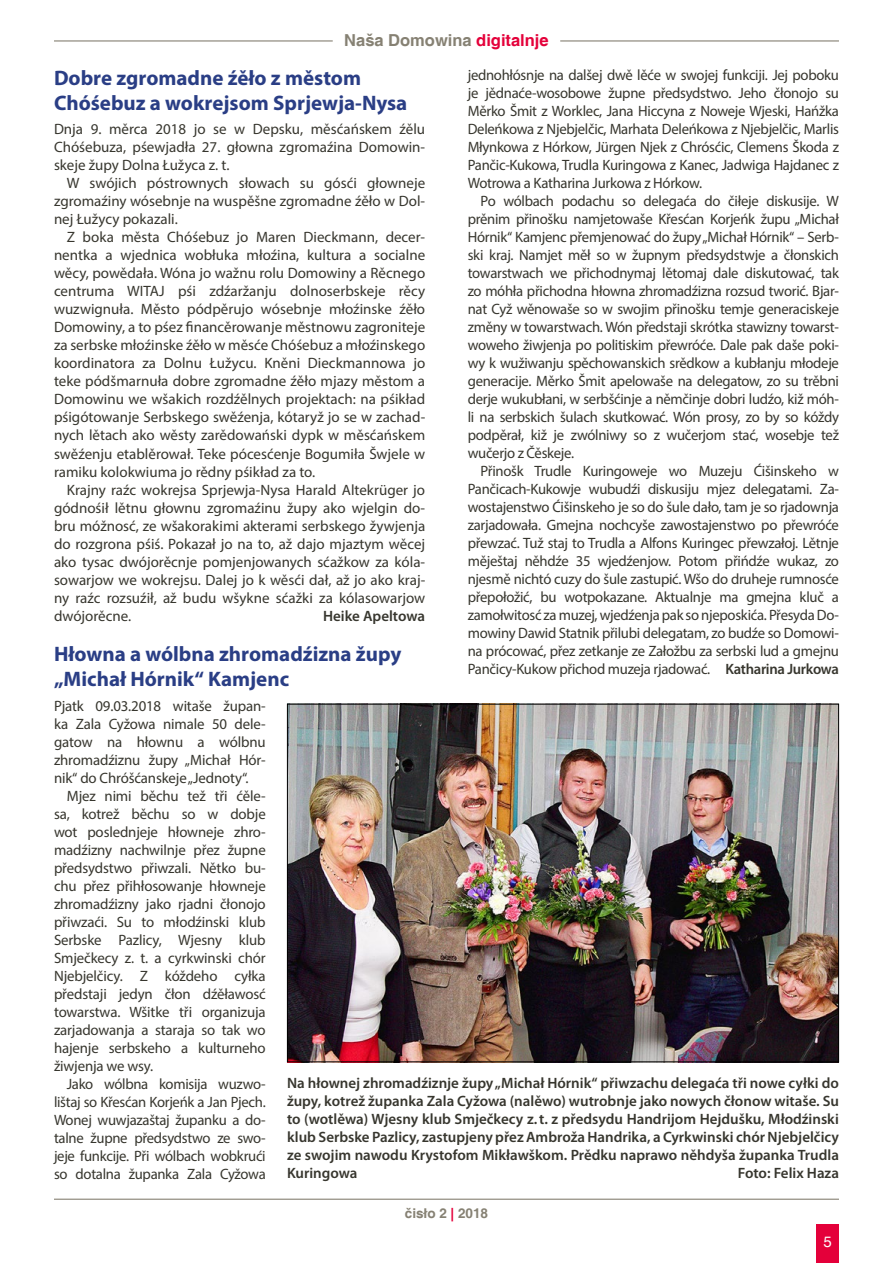
<style>
.page{position:relative;width:893px;height:1263px;background:#fff}
.page>*{position:absolute;margin:0;border:0;box-sizing:border-box;transform-origin:0 0}
.t1{font:700 21px/25.2px "Myriad Pro";color:#2a3e85}
.t2{font:700 16.5px "Helvetica";color:#868173}
.t3{font:15px/18px "Myriad Pro";letter-spacing:-.01em;color:#37362e;text-align:justify}
.t4{font:600 15px/18px "Myriad Pro";color:#37362e;text-align:justify}
.t5{font:15px "Helvetica";color:#fff}
.t6{font:700 13.5px "Helvetica";color:#868173}
.s1{color:#e4003a}
.s2{font-weight:600}
</style>
<div class="page">
<hr style="left:54px;top:1198px;width:785px;height:2px;background:#868173">
<div style="left:816px;top:1224px;width:23px;height:39px;background:#e4003a"></div>
<hr style="left:54px;top:40px;width:279px;height:2px;background:#868173">
<hr style="left:560px;top:40px;width:279px;height:2px;background:#868173">
<img style="left:289px;top:706px;width:548px;height:354px">
<p class="t2" style="left:344px;top:30px;width:206px">Naša Domowina <span class="s1">digitalnje</span></p>
<p class="t3" style="left:468px;top:66px;width:373px">jednohłósnje na dalšej dwě lěće w swojej funkciji. Jej poboku je jědnaće-wosobowe župne předsydstwo. Jeho čłonojo su Měrko Šmit z Worklec, Jana Hiccyna z Noweje Wjeski, Hańžka Deleńkowa z Njebjelčic, Marhata Deleńkowa z Njebjelčic, Marlis Młynkowa z Hórkow, Jürgen Njek z Chrósćic, Clemens Škoda z Pančic-Kukowa, Trudla Kuringowa z Kanec, Jadwiga Hajdanec z Wotrowa a Katharina Jurkowa z Hórkow.</p>
<p class="t3" style="left:468px;top:192px;width:373px;text-indent:13px">Po wólbach podachu so delegaća do čiłeje diskusije. W prěnim přinošku namjetowaše Křesćan Korjeńk župu „Michał Hórnik“ Kamjenc přemjenować do župy „Michał Hórnik“ – Serb&shy;ski kraj. Namjet měł so w župnym předsydstwje a čłonskich towarstwach we přichodnymaj lětomaj dale diskutować, tak zo móhła přichodna hłowna zhromadźizna rozsud tworić. Bjar&shy;nat Cyž wěnowaše so w swojim přinošku temje generaciskeje změny w towarstwach. Wón předstaji skrótka stawizny towarst&shy;woweho žiwjenja po politiskim přewróće. Dale pak daše poki&shy;wy k wužiwanju spěchowanskich srědkow a kubłanju młodeje generacije. Měrko Šmit apelowaše na delegatow, zo su trěbni derje wukubłani, w serbšćinje a němčinje dobri ludźo, kiž móh&shy;li na serbskich šulach skutkować. Wón prosy, zo by so kóždy podpěrał, kiž je zwólniwy so z wučerjom stać, wosebje tež wučerjo z Čěskeje.</p>
<p class="t3" style="left:468px;top:462px;width:373px;text-indent:13px">Přinošk Trudle Kuringoweje wo Muzeju Ćišinskeho w Pančicach-Kukowje wubudźi diskusiju mjez delegatami. Za&shy;wostajenstwo Ćišinskeho je so do šule dało, tam je so rjadownja zarjadowała. Gmejna nochcyše zawostajenstwo po přewróće přewzać. Tuž staj to Trudla a Alfons Kuringec přewzałoj. Lětnje měještaj něhdźe 35 wjedźenjow. Potom přińdźe wukaz, zo njesmě nichtó cuzy do šule zastupić. Wšo do druheje rumnosće přepołožić, bu wotpokazane. Aktualnje ma gmejna kluč a zamołwitosć za muzej, wjedźenja pak so njeposkića. Přesyda Do&shy;mowiny Dawid Statnik přilubi delegatam, zo budźe so Domowi&shy;na prócować, přez zetkanje ze Załožbu za serbski lud a gmejnu Pančicy-Kukow přichod muzeja rjadować. <span class="s2">Katharina Jurkowa</span></p>
<h1 class="t1" style="left:54px;top:64px;width:355px">Dobre zgromadne źěło z městom<br>Chóśebuz a wokrejsom Sprjewja-Nysa</h1>
<p class="t3" style="left:54px;top:120px;width:373px">Dnja 9. měrca 2018 jo se w Depsku, měsćańskem źělu Chóśebuza, pśewjadła 27. głowna zgromaźina Domowin&shy;skeje župy Dolna Łužyca z. t.</p>
<p class="t3" style="left:54px;top:174px;width:373px;text-indent:13px">W swójich póstrownych słowach su gósći głowneje zgromaźiny wósebnje na wuspěšne zgromadne źěło w Dol&shy;nej Łužycy pokazali.</p>
<p class="t3" style="left:54px;top:228px;width:373px;text-indent:13px">Z boka města Chóśebuz jo Maren Dieckmann, decer&shy;nentka a wjednica wobłuka młoźina, kultura a socialne wěcy, powědała. Wóna jo wažnu rolu Domowiny a Rěcnego centruma WITAJ pśi zdźaržanju dolnoserbskeje rěcy wuzwignuła. Město pódpěrujo wósebnje młoźinske źěło Domowiny, a to pśez financěrowanje městnowu zagroniteje za serbske młoźinske źěło w měsće Chóśebuz a młoźinskego koordinatora za Dolnu Łužycu. Kněni Dieckmannowa jo teke pódšmarnuła dobre zgromadne źěło mjazy městom a Domowinu we wšakich rozdźělnych projektach: na pśikład pśigótowanje Serbskego swěźenja, kótaryž jo se w zachad&shy;nych lětach ako wěsty zarědowański dypk w měsćańskem swěźenju etablěrował. Teke pócesćenje Bogumiła Šwjele w ramiku kolokwiuma jo rědny pśikład za to.</p>
<p class="t3" style="left:54px;top:480px;width:373px;text-indent:13px">Krajny raźc wokrejsa Sprjewja-Nysa Harald Altekrüger jo gódnośił lětnu głownu zgromaźinu župy ako wjelgin do&shy;bru móžnosć, ze wšakorakimi akterami serbskego žywjenja do rozgrona pśiś. Pokazał jo na to, až dajo mjaztym wěcej ako tysac dwójorěcnje pomjenjowanych sćažkow za kóla&shy;sowarjow we wokrejsu. Dalej jo k wěsći dał, až jo ako kraj&shy;ny raźc rozsuźił, až budu wšykne sćažki za kólasowarjow dwójorěcne.</p>
<p class="t4" style="left:323px;top:607px;width:104px">Heike Apeltowa</p>
<h1 class="t1" style="left:54px;top:640px;width:349px">Hłowna a wólbna zhromadźizna župy „Michał Hórnik“ Kamjenc</h1>
<p class="t3" style="left:54px;top:696px;width:213px">Pjatk 09.03.2018 witaše župan&shy;ka Zala Cyžowa nimale 50 dele&shy;gatow na hłownu a wólbnu zhromadźiznu župy „Michał Hór&shy;nik“ do Chróšćanskeje „Jednoty“.</p>
<p class="t3" style="left:54px;top:786px;width:213px;text-indent:13px">Mjez nimi běchu tež tři ćěle&shy;sa, kotrež běchu so w dobje wot poslednjeje hłowneje zhro&shy;madźizny nachwilnje přez župne předsydstwo přiwzali. Nětko bu&shy;chu přez přihłosowanje hłowneje zhromadźizny jako rjadni čłonojo přiwzaći. Su to młodźinski klub Serbske Pazlicy, Wjesny klub Smječkecy z. t. a cyrkwinski chór Njebjelčicy. Z kóždeho cyłka předstaji jedyn čłon dźěławosć towarstwa. Wšitke tři organizuja zarjadowanja a staraja so tak wo hajenje serbskeho a kulturneho žiwjenja we wsy.</p>
<p class="t3" style="left:54px;top:1074px;width:213px;text-indent:13px">Jako wólbna komisija wuzwo&shy;lištaj so Křesćan Korjeńk a Jan Pjech.<br>Wonej wuwjazaštaj županku a do&shy;talne župne předsydstwo ze swo&shy;jeje funkcije. Při wólbach wobkrući so dotalna županka Zala Cyžowa</p>
<p class="t4" style="left:287px;top:1074px;width:553px">Na hłownej zhromadźiznje župy „Michał Hórnik“ přiwzachu delegaća tři nowe cyłki do župy, kotrež županka Zala Cyžowa (nalěwo) wutrobnje jako nowych čłonow witaše. Su to (wotlěwa) Wjesny klub Smječkecy z.t. z předsydu Handrijom Hejdušku, Młodźinski klub Serbske Pazlicy, zastupjeny přez Ambroža Handrika, a Cyrkwinski chór Njebjelčicy ze swojim nawodu Krystofom Mikławškom. Prědku naprawo něhdyša županka Trudla Kuringowa</p>
<p class="t4" style="left:738px;top:1164px;width:103px">Foto: Felix Haza</p>
<p class="t6" style="left:405px;top:1204px;width:85px">čisło 2 <span class="s1">|</span> 2018</p>
<p class="t5" style="left:823px;top:1233px;width:10px">5</p>
</div>
